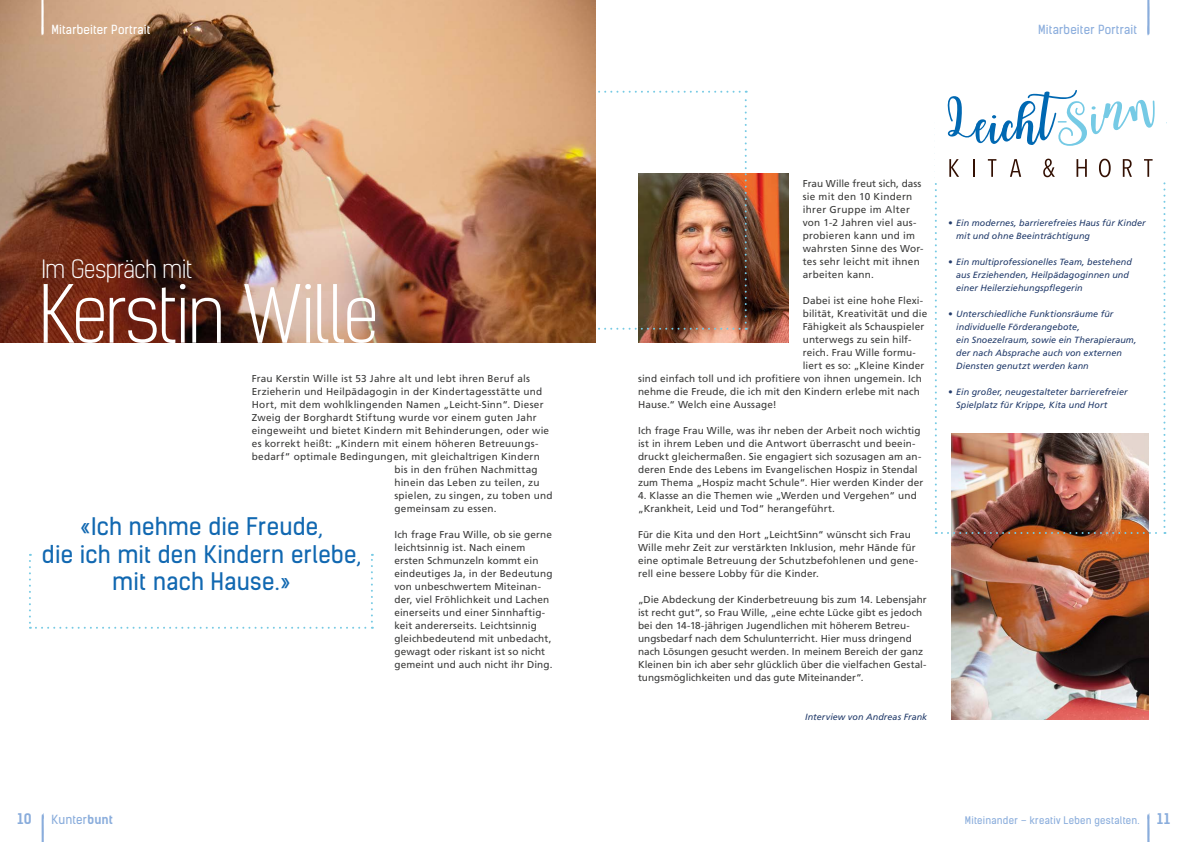
<style>
.page{position:relative;width:1191px;height:842px;background:#fff}
.page>*{position:absolute;margin:0;border:0;box-sizing:border-box;transform-origin:0 0}
.t1{font:300 76px "Kelson Sans";letter-spacing:-.035em;color:#fff}
.t2{font:300 24px "Kelson Sans";letter-spacing:-.02em;color:#fff}
.t3{font:23.1px/27.7px "Kelson Sans";letter-spacing:.01em;color:#1168b1;text-align:center}
.t4{font:700 14px "Kelson Sans";color:#8aaddc}
.t5{font:12px "Kelson Sans";letter-spacing:.015em;color:#8caedd}
.t6{font:12px "Kelson Sans";letter-spacing:.015em;color:#fff}
.t7{font:12px "Kelson Sans";letter-spacing:.01em;color:#8aaddc}
.t8{font:10px/13px "Frutiger LT Std";letter-spacing:.015em;color:#3b3b3a}
.t9{font:10px "Kelson Sans";letter-spacing:.025em;color:#8aaddc}
.t10{font:italic 9px/13px "Frutiger LT Std";letter-spacing:.005em;color:#233c6b}
.s1{font-weight:700}
</style>
<div class="page">
<svg style="left:1147px;top:0;width:2px;height:36px"></svg>
<svg style="left:42px;top:813px;width:2px;height:29px"></svg>
<svg style="left:1147px;top:813px;width:2px;height:29px"></svg>
<img style="left:638px;top:174px;width:150px;height:169px">
<svg style="left:595px;top:91px;width:151px;height:239px"></svg>
<img style="left:0;top:0;width:595px;height:343px">
<img style="left:952px;top:534px;width:196px;height:186px">
<svg style="left:41px;top:0;width:3px;height:36px"></svg>
<svg style="left:29px;top:554px;width:344px;height:75px"></svg>
<img style="left:934px;top:90px;width:231px;height:444px">
<div style="left:34px;top:506px;width:335px;height:96px;background:#fff"></div>
<p class="t6" style="left:51px;top:22px;width:100px">Mitarbeiter Portrait</p>
<h2 class="t2" style="left:41px;top:254px;width:153px">Im Gespräch mit</h2>
<h1 class="t1" style="left:39px;top:269px;width:342px">Kerstin Wille</h1>
<p class="t8" style="left:252px;top:372px;width:299px">Frau Kerstin Wille ist 53 Jahre alt und lebt ihren Beruf als Erzieherin und Heilpädagogin in der Kindertagesstätte und Hort, mit dem wohlklingenden Namen „Leicht-Sinn“. Dieser Zweig der Borghardt Stiftung wurde vor einem guten Jahr eingeweiht und bietet Kindern mit Behinderungen, oder wie es korrekt heißt: „Kindern mit einem höheren Betreuungs&shy;bedarf“ optimale Bedingungen, mit gleichaltrigen Kindern</p>
<h3 class="t3" style="left:42px;top:512px;width:321px">«Ich nehme die Freude,<br>die ich mit den Kindern erlebe, mit nach Hause.»</h3>
<p class="t8" style="left:394px;top:463px;width:160px">bis in den frühen Nachmittag hinein das Leben zu teilen, zu spielen, zu singen, zu toben und gemeinsam zu essen.</p>
<p class="t8" style="left:394px;top:528px;width:160px">Ich frage Frau Wille, ob sie gerne leichtsinnig ist. Nach einem ersten Schmunzeln kommt ein eindeutiges Ja, in der Bedeutung von unbeschwertem Miteinan&shy;der, viel Fröhlichkeit und Lachen einerseits und einer Sinnhaftig&shy;keit andererseits. Leichtsinnig gleichbedeutend mit unbedacht, gewagt oder riskant ist so nicht gemeint und auch nicht ihr Ding.</p>
<p class="t5" style="left:1038px;top:22px;width:100px">Mitarbeiter Portrait</p>
<p class="t8" style="left:802px;top:177px;width:122px">Frau Wille freut sich, dass sie mit den 10 Kindern ihrer Gruppe im Alter von 1-2 Jahren viel aus&shy;probieren kann und im wahrsten Sinne des Wor&shy;tes sehr leicht mit ihnen arbeiten kann.</p>
<p class="t8" style="left:802px;top:294px;width:122px">Dabei ist eine hohe Flexi-</p>
<p class="t8" style="left:802px;top:307px;width:126px">bilität, Kreativität und die</p>
<p class="t8" style="left:802px;top:320px;width:123px">Fähigkeit als Schauspieler</p>
<p class="t8" style="left:802px;top:333px;width:110px">unterwegs zu sein hilf-</p>
<p class="t8" style="left:802px;top:346px;width:115px">reich. Frau Wille formu-</p>
<p class="t8" style="left:802px;top:359px;width:123px">liert es so: „Kleine Kinder</p>
<p class="t8" style="left:638px;top:372px;width:285px">sind einfach toll und ich profitiere von ihnen ungemein. Ich</p>
<p class="t8" style="left:638px;top:385px;width:283px">nehme die Freude, die ich mit den Kindern erlebe mit nach</p>
<p class="t8" style="left:638px;top:398px;width:140px">Hause.“ Welch eine Aussage!</p>
<p class="t8" style="left:638px;top:424px;width:287px">Ich frage Frau Wille, was ihr neben der Arbeit noch wichtig ist in ihrem Leben und die Antwort überrascht und beein&shy;druckt gleichermaßen. Sie engagiert sich sozusagen am an&shy;deren Ende des Lebens im Evangelischen Hospiz in Stendal zum Thema „Hospiz macht Schule“. Hier werden Kinder der</p>
<p class="t8" style="left:638px;top:489px;width:280px">4. Klasse an die Themen wie „Werden und Vergehen“ und „Krankheit, Leid und Tod“ herangeführt.</p>
<p class="t8" style="left:638px;top:528px;width:281px">Für die Kita und den Hort „LeichtSinn“ wünscht sich Frau Wille mehr Zeit zur verstärkten Inklusion, mehr Hände für eine optimale Betreuung der Schutzbefohlenen und gene&shy;rell eine bessere Lobby für die Kinder.</p>
<p class="t8" style="left:638px;top:593px;width:290px">„Die Abdeckung der Kinderbetreuung bis zum 14. Lebensjahr ist recht gut“, so Frau Wille, „eine echte Lücke gibt es jedoch bei den 14-18-jährigen Jugendlichen mit höherem Betreu&shy;ungsbedarf nach dem Schulunterricht. Hier muss dringend nach Lösungen gesucht werden. In meinem Bereich der ganz Kleinen bin ich aber sehr glücklich über die vielfachen Gestal&shy;tungsmöglichkeiten und das gute Miteinander“.</p>
<p class="t10" style="left:805px;top:710px;width:124px">Interview von Andreas Frank</p>
<p class="t10" style="left:956px;top:216px;width:191px;text-indent:-8px">• Ein modernes, barrierefreies Haus für Kinder mit und ohne Beeinträchtigung</p>
<p class="t10" style="left:956px;top:255px;width:177px;text-indent:-8px">• Ein multiprofessionelles Team, bestehend aus Erziehenden, Heilpädagoginnen und einer Heilerziehungspflegerin</p>
<p class="t10" style="left:956px;top:307px;width:182px;text-indent:-8px">• Unterschiedliche Funktionsräume für individuelle Förderangebote,<br>ein Snoezelraum, sowie ein Therapieraum, der nach Absprache auch von externen Diensten genutzt werden kann</p>
<p class="t10" style="left:956px;top:385px;width:173px;text-indent:-8px">• Ein großer, neugestalteter barrierefreier<br>Spielplatz für Krippe, Kita und Hort</p>
<h3 class="t4" style="left:17px;top:810px;width:16px">10</h3>
<p class="t7" style="left:52px;top:812px;width:63px">Kunter<span class="s1">bunt</span></p>
<p class="t9" style="left:965px;top:814px;width:176px">Miteinander – kreativ Leben gestalten.</p>
<h3 class="t4" style="left:1157px;top:810px;width:14px">11</h3>
</div>
